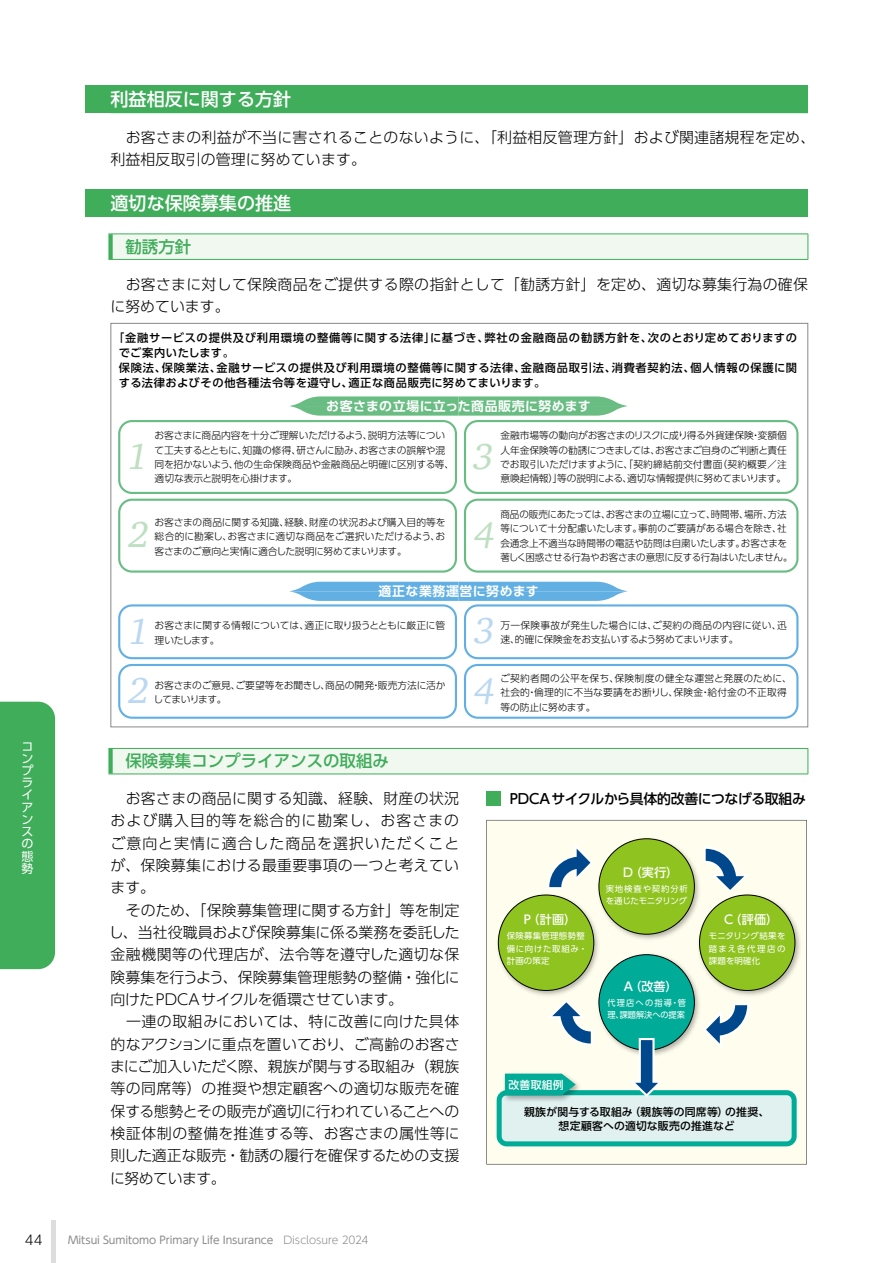
<style>
.page{position:relative;width:893px;height:1263px;background:#fff}
.page>*{position:absolute;margin:0;border:0;box-sizing:border-box;transform-origin:0 0}
.t1{font:italic 36.9px "Charter";color:#bedfc2}
.t2{font:italic 36.9px "Charter";color:#bbd8f2}
.t3{font:500 18px "UD Shin Go Pro";color:#fff}
.t4{font:500 16.5px "UD Shin Go Pro";color:#3fad5a}
.t5{font:300 14.85px/22.4px "UD Shin Go Pro";letter-spacing:.02em;color:#000}
.t6{font:500 13.8px "UD Shin Go Pro";letter-spacing:-.02em;color:#000}
.t7{font:300 13.35px "UD Shin Go Pro";color:#000}
.t8{font:700 12.9px "UD Shin Go Pro De";letter-spacing:.04em;color:#fff}
.t9{font:500 12px "UD Shin Go Pro";letter-spacing:.02em;color:#fff}
.t10{font:12px/12.3px "UD Shin Go Pro";color:#fff}
.t11{font:500 11.25px/14.9px "UD Shin Go Pro";letter-spacing:.06em;color:#000}
.t12{font:500 10.8px/13.8px "UD Shin Go Pro";letter-spacing:.02em;color:#000;text-align:center}
.t13{font:500 10.8px "UD Shin Go Pro";letter-spacing:.02em;color:#fff}
.t14{font:10.65px "UD Shin Go Pro";letter-spacing:-.005em;color:#898989}
.t15{font:300 9.75px/14.4px "UD Shin Go Pro";letter-spacing:-.01em;color:#000}
.t16{font:300 9.75px/14.4px "UD Shin Go Pro";letter-spacing:.02em;color:#000}
.t17{font:300 9.75px "UD Shin Go Pro";letter-spacing:.03em;color:#000}
.t18{font:300 9.75px "UD Shin Go Pro";letter-spacing:-.035em;color:#000}
.t19{font:300 9.75px "UD Shin Go Pro";letter-spacing:-.04em;color:#000}
.t20{font:300 9.75px "UD Shin Go Pro";letter-spacing:-.03em;color:#000}
.t21{font:300 9.75px "UD Shin Go Pro";letter-spacing:-.075em;color:#000}
.t22{font:8.4px/12.6px "UD Shin Go Pro";letter-spacing:.035em;color:#fff}
.t23{font:8.4px/12.6px "UD Shin Go Pro";color:#fff}
.s1{font-weight:300}
</style>
<div class="page">
<div style="left:85px;top:85px;width:723px;height:28px;background:#3fad5a"></div>
<div style="left:85px;top:189px;width:723px;height:28px;background:#3fad5a"></div>
<div style="left:111px;top:234px;width:697px;height:25px;background:#f1f8f0"></div>
<hr style="left:108px;top:234px;width:700px;height:1px;background:#3fad5a">
<svg style="left:808px;top:234px;width:1px;height:25px"></svg>
<hr style="left:108px;top:259px;width:700px;height:1px;background:#3fad5a">
<div style="left:108px;top:234px;width:5px;height:25px;background:#3fad5a"></div>
<div style="left:111px;top:748px;width:697px;height:26px;background:#f1f8f0"></div>
<hr style="left:108px;top:748px;width:700px;height:1px;background:#3fad5a">
<svg style="left:808px;top:749px;width:1px;height:25px"></svg>
<hr style="left:108px;top:774px;width:700px;height:1px;background:#3fad5a">
<div style="left:108px;top:749px;width:5px;height:25px;background:#3fad5a"></div>
<div style="left:486px;top:791px;width:15px;height:15px;background:#3fad5a"></div>
<svg style="left:289px;top:396px;width:339px;height:20px;background:#7bc491"></svg>
<div style="left:118px;top:420px;width:339px;height:74px;border:2px solid #69bd83;border-radius:13px"></div>
<div style="left:464px;top:420px;width:334px;height:74px;border:2px solid #69bd83;border-radius:13px"></div>
<div style="left:118px;top:499px;width:339px;height:74px;border:2px solid #69bd83;border-radius:13px"></div>
<div style="left:464px;top:499px;width:334px;height:74px;border:2px solid #69bd83;border-radius:13px"></div>
<div style="left:118px;top:604px;width:339px;height:55px;border:2px solid #62b0e3;border-radius:13px"></div>
<div style="left:464px;top:604px;width:334px;height:55px;border:2px solid #62b0e3;border-radius:13px"></div>
<div style="left:118px;top:664px;width:339px;height:55px;border:2px solid #62b0e3;border-radius:13px"></div>
<div style="left:464px;top:664px;width:334px;height:55px;border:2px solid #62b0e3;border-radius:13px"></div>
<svg style="left:289px;top:582px;width:339px;height:19px;background:#71b7e5"></svg>
<div style="left:486px;top:820px;width:321px;height:344px;background:#fffeee"></div>
<img style="left:594px;top:834px;width:110px;height:109px">
<div style="left:599px;top:839px;width:95px;height:95px;background:#8fc31f;border-radius:50%"></div>
<img style="left:603px;top:950px;width:92px;height:45px">
<div style="left:599px;top:955px;width:95px;height:95px;background:#00ac97;border-radius:50%"></div>
<img style="left:494px;top:890px;width:109px;height:109px">
<div style="left:498px;top:895px;width:96px;height:95px;background:#8fc31f;border-radius:50%"></div>
<img style="left:695px;top:890px;width:109px;height:109px">
<div style="left:699px;top:895px;width:96px;height:95px;background:#8fc31f;border-radius:50%"></div>
<svg style="left:547px;top:843px;width:46px;height:46px;background:#b4c8d3"></svg>
<svg style="left:704px;top:847px;width:45px;height:46px;background:#b2c7d2"></svg>
<svg style="left:497px;top:999px;width:300px;height:147px;background:#bae1d9"></svg>
<div style="left:0;top:702px;width:55px;height:267px;background:#3fad5a"></div>
<hr style="left:51px;top:1220px;width:4px;height:43px;background:#dcdddd">
<p class="t3" style="left:111px;top:84px;width:182px">利益相反に関する方針</p>
<p class="t5" style="left:111px;top:125px;width:706px">　お客さまの利益が不当に害されることのないように、「利益相反管理方針」および関連諸規程を定め、利益相反取引の管理に努めています。</p>
<p class="t3" style="left:111px;top:188px;width:182px">適切な保険募集の推進</p>
<p class="t4" style="left:125px;top:233px;width:67px">勧誘方針</p>
<p class="t5" style="left:111px;top:272px;width:699px">　お客さまに対して保険商品をご提供する際の指針として「勧誘方針」を定め、適切な募集行為の確保に努めています。</p>
<p class="t11" style="left:119px;top:330px;width:680px;text-indent:-6px">「金融サービスの提供及び利用環境の整備等に関する法律」に基づき、弊社の金融商品の勧誘方針を、次のとおり定めておりますのでご案内いたします。<br>保険法、保険業法、金融サービスの提供及び利用環境の整備等に関する法律、金融商品取引法、消費者契約法、個人情報の保護に関する法律およびその他各種法令等を遵守し、適正な商品販売に努めてまいります。</p>
<h1 class="t1" style="left:126px;top:424px;width:33px">1</h1>
<p class="t8" style="left:326px;top:395px;width:266px">お客さまの立場に立った商品販売に努めます</p>
<p class="t15" style="left:154px;top:428px;width:301px">お客さまに商品内容を十分ご理解いただけるよう、説明方法等について工夫するとともに、知識の修得、研さんに励み、お客さまの誤解や混同を招かないよう、他の生命保険商品や金融商品と明確に区別する等、適切な表示と説明を心掛けます。</p>
<p class="t15" style="left:500px;top:428px;width:288px;text-align:justify">金融市場等の動向がお客さまのリスクに成り得る外貨建保険・変額個人年金保険等の勧誘につきましては、お客さまご自身のご判断と責任でお取引いただけますように、「契約締結前交付書面（契約概要／注意喚起情報）」等の説明による、適切な情報提供に努めてまいります。</p>
<h1 class="t1" style="left:471px;top:424px;width:33px">3</h1>
<p class="t15" style="left:155px;top:515px;width:293px">お客さまの商品に関する知識、経験、財産の状況および購入目的等を総合的に勘案し、お客さまに適切な商品をご選択いただけるよう、お</p>
<h1 class="t1" style="left:126px;top:503px;width:33px">2</h1>
<p class="t18" style="left:155px;top:543px;width:254px">客さまのご意向と実情に適合した説明に努めてまいります。</p>
<p class="t15" style="left:500px;top:507px;width:294px">商品の販売にあたっては、お客さまの立場に立って、時間帯、場所、方法等について十分配慮いたします。事前のご要請がある場合を除き、社会通念上不適当な時間帯の電話や訪問は自粛いたします。お客さまを著しく困惑させる行為やお客さまの意思に反する行為はいたしません。</p>
<h1 class="t1" style="left:472px;top:503px;width:33px">4</h1>
<p class="t8" style="left:378px;top:581px;width:162px">適正な業務運営に努めます</p>
<p class="t10" style="left:22px;top:739px;width:14px">コンプライアンスの態勢</p>
<h1 class="t2" style="left:126px;top:599px;width:33px">1</h1>
<p class="t15" style="left:155px;top:618px;width:292px">お客さまに関する情報については、適正に取り扱うとともに厳正に管</p>
<p class="t15" style="left:155px;top:632px;width:66px">理いたします。</p>
<h1 class="t2" style="left:472px;top:598px;width:33px">3</h1>
<p class="t17" style="left:500px;top:617px;width:288px">万一保険事故が発生した場合には、ご契約の商品の内容に従い、迅</p>
<p class="t19" style="left:500px;top:631px;width:240px">速、的確に保険金をお支払いするよう努めてまいります。</p>
<h1 class="t2" style="left:126px;top:659px;width:33px">2</h1>
<p class="t15" style="left:155px;top:678px;width:292px">お客さまのご意見、ご要望等をお聞きし、商品の開発・販売方法に活か</p>
<p class="t21" style="left:154px;top:692px;width:75px">してまいります。</p>
<p class="t16" style="left:500px;top:671px;width:293px">ご契約者間の公平を保ち、保険制度の健全な運営と発展のために、社会的・倫理的に不当な要請をお断りし、保険金・給付金の不正取得</p>
<h1 class="t2" style="left:472px;top:658px;width:33px">4</h1>
<p class="t20" style="left:500px;top:699px;width:97px">等の防止に努めます。</p>
<p class="t4" style="left:125px;top:748px;width:265px">保険募集コンプライアンスの取組み</p>
<p class="t5" style="left:109px;top:787px;width:352px">　お客さまの商品に関する知識、経験、財産の状況および購入目的等を総合的に勘案し、お客さまのご意向と実情に適合した商品を選択いただくことが、保険募集における最重要事項の一つと考えています。<br>　そのため、「保険募集管理に関する方針」等を制定し、当社役職員および保険募集に係る業務を委託した金融機関等の代理店が、法令等を遵守した適切な保険募集を行うよう、保険募集管理態勢の整備・強化に向けたPDCAサイクルを循環させています。<br>　一連の取組みにおいては、特に改善に向けた具体的なアクションに重点を置いており、ご高齢のお客さまにご加入いただく際、親族が関与する取組み（親族等の同席等）の推奨や想定顧客への適切な販売を確保する態勢とその販売が適切に行われていることへの検証体制の整備を推進する等、お客さまの属性等に則した適正な販売・勧誘の履行を確保するための支援に努めています。</p>
<p class="t6" style="left:510px;top:787px;width:298px">PDCAサイクルから具体的改善につなげる取組み</p>
<p class="t9" style="left:623px;top:863px;width:56px">D（実行）</p>
<p class="t22" style="left:606px;top:882px;width:84px">実地検査や契約分析を通じたモニタリング</p>
<p class="t9" style="left:524px;top:910px;width:54px">P（計画）</p>
<p class="t22" style="left:507px;top:929px;width:82px">保険募集管理態勢整備に向けた取組み・計画の策定</p>
<p class="t9" style="left:724px;top:910px;width:56px">C（評価）</p>
<p class="t22" style="left:709px;top:929px;width:78px;text-align:justify">モニタリング結果を踏まえ各代理店の課題を明確化</p>
<p class="t9" style="left:624px;top:976px;width:55px">A（改善）</p>
<p class="t23" style="left:607px;top:996px;width:80px">代理店への指導・管理、課題解決への提案</p>
<p class="t13" style="left:509px;top:1076px;width:57px">改善取組例</p>
<p class="t12" style="left:524px;top:1105px;width:247px">親族が関与する取組み（親族等の同席等）の推奨、想定顧客への適切な販売の推進など</p>
<p class="t7" style="left:25px;top:1229px;width:19px">44</p>
<p class="t14" style="left:68px;top:1231px;width:302px">Mitsui Sumitomo Primary Life Insurance <span class="s1">Disclosure 2024</span></p>
</div>
